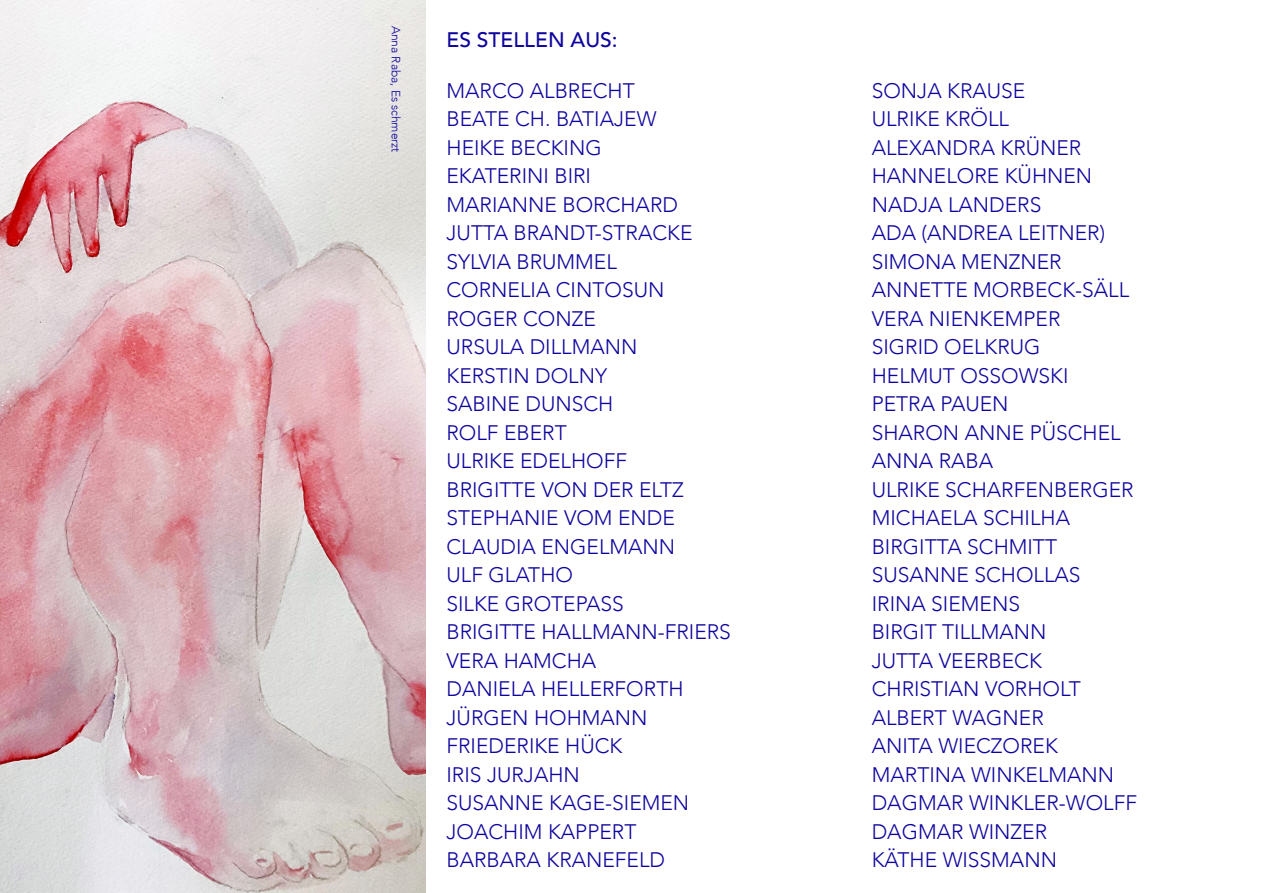
<style>
.page{position:relative;width:1263px;height:893px;background:#fff}
.page>*{position:absolute;margin:0;border:0;box-sizing:border-box;transform-origin:0 0}
.t1{font:300 21px/28.5px "Avenir";color:#0f059e}
.t2{font:500 21px "Avenir";color:#0f059e}
.t3{font:300 12px "Avenir";color:#0f059e}
</style>
<div class="page">
<img style="left:0;top:0;width:425px;height:893px">
<p class="t3" style="left:403px;top:26px;width:128px;rotate:90deg">Anna Raba, Es schmerzt</p>
<p class="t2" style="left:446px;top:21px;width:173px">ES STELLEN AUS:</p>
<p class="t1" style="left:446px;top:76px;width:286px">MARCO ALBRECHT<br>BEATE CH. BATIAJEW<br>HEIKE BECKING<br>EKATERINI BIRI<br>MARIANNE BORCHARD<br>JUTTA BRANDT-STRACKE<br>SYLVIA BRUMMEL<br>CORNELIA CINTOSUN<br>ROGER CONZE<br>URSULA DILLMANN<br>KERSTIN DOLNY<br>SABINE DUNSCH<br>ROLF EBERT<br>ULRIKE EDELHOFF<br>BRIGITTE VON DER ELTZ<br>STEPHANIE VOM ENDE<br>CLAUDIA ENGELMANN<br>ULF GLATHO<br>SILKE GROTEPASS<br>BRIGITTE HALLMANN-FRIERS<br>VERA HAMCHA<br>DANIELA HELLERFORTH<br>JÜRGEN HOHMANN<br>FRIEDERIKE HÜCK<br>IRIS JURJAHN<br>SUSANNE KAGE-SIEMEN<br>JOACHIM KAPPERT<br>BARBARA KRANEFELD</p>
<p class="t1" style="left:872px;top:76px;width:267px">SONJA KRAUSE<br>ULRIKE KRÖLL<br>ALEXANDRA KRÜNER<br>HANNELORE KÜHNEN<br>NADJA LANDERS<br>ADA (ANDREA LEITNER)<br>SIMONA MENZNER<br>ANNETTE MORBECK-SÄLL<br>VERA NIENKEMPER<br>SIGRID OELKRUG<br>HELMUT OSSOWSKI<br>PETRA PAUEN<br>SHARON ANNE PÜSCHEL<br>ANNA RABA<br>ULRIKE SCHARFENBERGER<br>MICHAELA SCHILHA<br>BIRGITTA SCHMITT<br>SUSANNE SCHOLLAS<br>IRINA SIEMENS<br>BIRGIT TILLMANN<br>JUTTA VEERBECK<br>CHRISTIAN VORHOLT<br>ALBERT WAGNER<br>ANITA WIECZOREK<br>MARTINA WINKELMANN<br>DAGMAR WINKLER-WOLFF<br>DAGMAR WINZER<br>KÄTHE WISSMANN</p>
</div>
